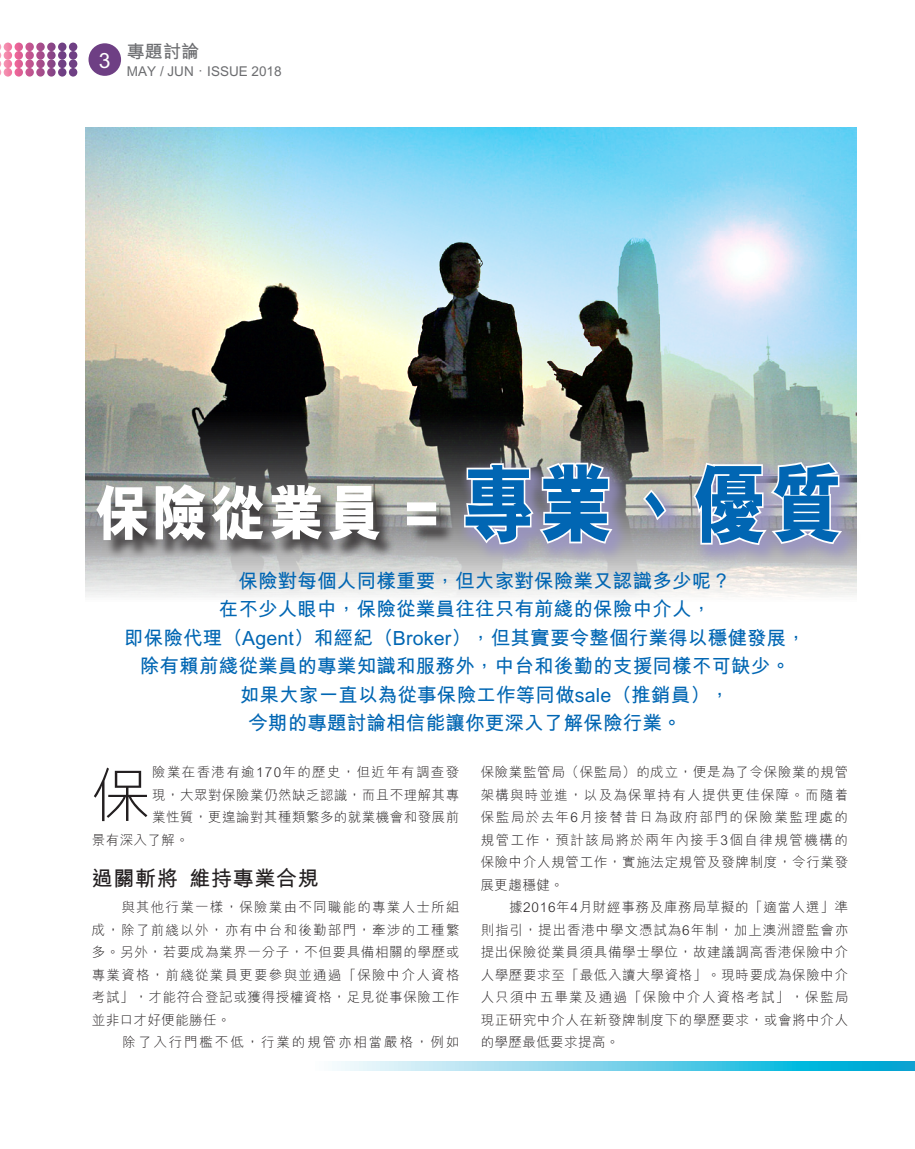
<style>
.page{position:relative;width:915px;height:1149px;background:#fff}
.page>*{position:absolute;margin:0;border:0;box-sizing:border-box;transform-origin:0 0}
.t1{font:61.8px "M Hei Xbold HKSCS";letter-spacing:.03em;color:#fff;scale:.92 1}
.t2{font:58.5px "M Hei Light HKSCS";color:#231f20}
.t3{font:21px "M Hei Bold HKSCS";letter-spacing:.03em;color:#231f20}
.t4{font:21px "M Hei Bold HKSCS";color:#fff}
.t5{font:19.5px/28.5px "M Hei Bold HKSCS";letter-spacing:.01em;color:#0166b3;text-align:center}
.t6{font:18px "M Hei Bold HKSCS";color:#6c6d70}
.t7{font:13.5px/22.5px "M Hei Light HKSCS";letter-spacing:.05em;color:#231f20;text-align:justify}
.t8{font:13.5px/22.5px "M Hei Light HKSCS";letter-spacing:.09em;color:#231f20}
.t9{font:13.5px "M Hei Light HKSCS";letter-spacing:.1em;color:#231f20}
.t10{font:13.5px "M Hei Bold HKSCS";color:#6c6d70}
.s1{font-size:87.6px;color:#0166b3}
</style>
<div class="page">
<img style="left:85px;top:128px;width:770px;height:469px">
<svg style="left:332px;top:1061px;width:582px;height:9px;background:#6ed0e8"></svg>
<svg style="left:0;top:43px;width:77px;height:34px"></svg>
<div style="left:88px;top:43px;width:33px;height:33px;background:#6e3f84;border-radius:50%"></div>
<div style="left:456px;top:455px;width:404px;height:109px;background:#9a94c8;opacity:.76"></div>
<svg style="left:462px;top:460px;width:153px;height:86px"></svg>
<svg style="left:640px;top:487px;width:28px;height:35px"></svg>
<svg style="left:691px;top:460px;width:154px;height:87px"></svg>
<div style="left:99px;top:487px;width:356px;height:71px;background:#231f20;opacity:.75"></div>
<h3 class="t4" style="left:99px;top:45px;width:13px">3</h3>
<h3 class="t6" style="left:127px;top:38px;width:74px">專題討論</h3>
<p class="t10" style="left:127px;top:61px;width:156px">MAY / JUN．ISSUE 2018</p>
<h1 class="t1" style="left:94px;top:471px;width:817px">保險從業員 = <span class="s1">專業、優質</span></h1>
<h3 class="t5" style="left:124px;top:564px;width:683px">　　保險對每個人同樣重要，但大家對保險業又認識多少呢？<br>在不少人眼中，保險從業員往往只有前綫的保險中介人，<br>即保險代理（Agent）和經紀（Broker），但其實要令整個行業得以穩健發展，除有賴前綫從業員的專業知識和服務外，中台和後勤的支援同樣不可缺少。<br>　　如果大家一直以為從事保險工作等同做sale（推銷員），<br>今期的專題討論相信能讓你更深入了解保險行業。</h3>
<h2 class="t2" style="left:92px;top:754px;width:60px">保</h2>
<p class="t9" style="left:152px;top:762px;width:308px">險業在香港有逾170年的歷史，但近年有調查發</p>
<p class="t7" style="left:152px;top:782px;width:308px">現，大眾對保險業仍然缺乏認識，而且不理解其專</p>
<p class="t7" style="left:152px;top:805px;width:308px">業性質，更遑論對其種類繁多的就業機會和發展前</p>
<p class="t7" style="left:92px;top:827px;width:98px">景有深入了解。</p>
<h3 class="t3" style="left:92px;top:862px;width:228px">過關斬將 維持專業合規</h3>
<p class="t8" style="left:92px;top:895px;width:369px">　　與其他行業一樣，保險業由不同職能的專業人士所組成，除了前綫以外，亦有中台和後勤部門，牽涉的工種繁多。另外，若要成為業界一分子，不但要具備相關的學歷或專業資格，前綫從業員更要參與並通過「保險中介人資格考試」，才能符合登記或獲得授權資格，足見從事保險工作並非口才好便能勝任。<br>　　除了入行門檻不低，行業的規管亦相當嚴格，例如</p>
<p class="t7" style="left:480px;top:760px;width:369px">保險業監管局（保監局）的成立，便是為了令保險業的規管架構與時並進，以及為保單持有人提供更佳保障。而隨着保監局於去年6月接替昔日為政府部門的保險業監理處的規管工作，預計該局將於兩年內接手3個自律規管機構的保險中介人規管工作，實施法定規管及發牌制度，令行業發展更趨穩健。</p>
<p class="t7" style="left:480px;top:895px;width:369px;text-indent:28px">據2016年4月財經事務及庫務局草擬的「適當人選」準則指引，提出香港中學文憑試為6年制，加上澳洲證監會亦提出保險從業員須具備學士學位，故建議調高香港保險中介人學歷要求至「最低入讀大學資格」。現時要成為保險中介人只須中五畢業及通過「保險中介人資格考試」，保監局現正研究中介人在新發牌制度下的學歷要求，或會將中介人的學歷最低要求提高。</p>
</div>
